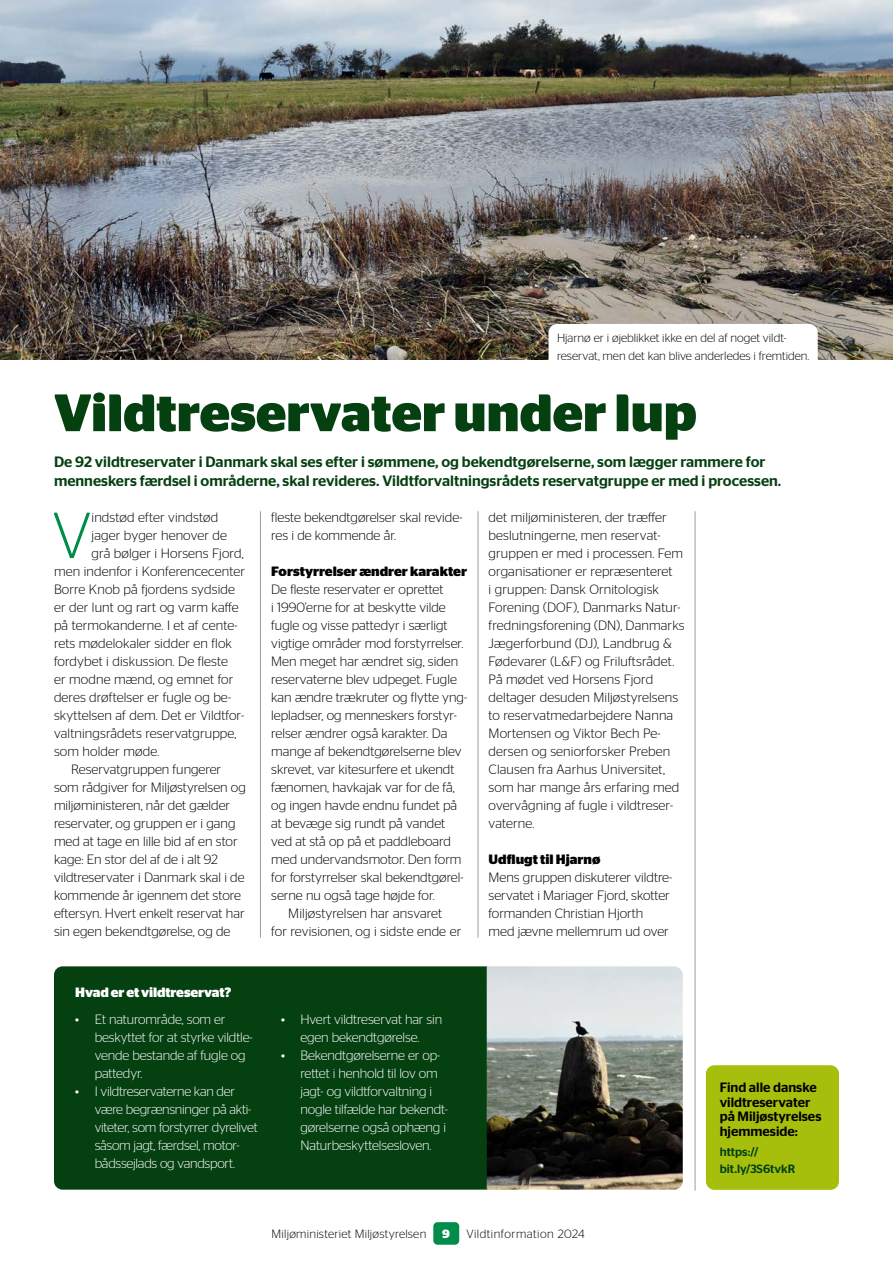
<style>
.page{position:relative;width:893px;height:1263px;background:#fff}
.page>*{position:absolute;margin:0;border:0;box-sizing:border-box;transform-origin:0 0}
.t1{font:300 64.95px "Stag Sans";color:#008c49}
.t2{font:700 52.5px "Stag Sans";color:#054011}
.t3{font:500 15px/19.5px "Stag Sans";color:#054011}
.t4{font:300 13.5px/18px "Stag Sans";color:#000}
.t5{font:300 13.5px/18px "Stag Sans";letter-spacing:-.01em;color:#fff}
.t6{font:500 13.5px/14.5px "Stag Sans";color:#000}
.t7{font:700 13.5px "Stag Sans";color:#000}
.t8{font:700 13.5px "Stag Sans";letter-spacing:-.01em;color:#fff}
.t9{font:300 12px/18px "Stag Sans";color:#000}
.t10{font:300 12px "Stag Sans";letter-spacing:.02em;color:#000}
.t11{font:500 12px/16.5px "Stag Sans";color:#054011}
.t12{font:300 12px "Stag Sans";letter-spacing:.04em;color:#000}
.t13{font:700 12px "Stag Sans";color:#fff}
.s1{font-style:italic}
</style>
<div class="page">
<div style="left:433px;top:1222px;width:26px;height:23px;background:#008c49;border-radius:4px"></div>
<img style="left:0;top:0;width:893px;height:359px">
<div style="left:706px;top:1065px;width:133px;height:125px;background:#a5bf0c;border-radius:9px"></div>
<div style="left:549px;top:324px;width:269px;height:47px;background:#fff;border-radius:9px"></div>
<hr style="left:260px;top:511px;width:1px;height:427px;background:#9d9d9c">
<hr style="left:478px;top:511px;width:1px;height:427px;background:#9d9d9c">
<hr style="left:695px;top:511px;width:1px;height:680px;background:#9d9d9c">
<div style="left:54px;top:966px;width:433px;height:223px;background:#054011"></div>
<img style="left:487px;top:966px;width:196px;height:223px">
<p class="t9" style="left:557px;top:329px;width:256px">Hjarnø er i øjeblikket ikke en del af noget vildt&shy;reservat, men det kan blive anderledes i fremtiden<span class="s1">.</span></p>
<h1 class="t2" style="left:54px;top:382px;width:644px">Vildtreservater under lup</h1>
<h2 class="t3" style="left:54px;top:450px;width:729px">De 92 vildtreservater i Danmark skal ses efter i sømmene, og bekendtgørelserne, som lægger rammere for menneskers færdsel i områderne, skal revideres. Vildtforvaltningsrådets reservatgruppe er med i processen.</h2>
<p class="t1" style="left:52px;top:500px;width:41px">V</p>
<p class="t4" style="left:92px;top:508px;width:128px">indstød efter vindstød</p>
<p class="t4" style="left:92px;top:526px;width:137px">jager byger henover de</p>
<p class="t4" style="left:92px;top:544px;width:154px">grå bølger i Horsens Fjord,</p>
<p class="t4" style="left:54px;top:562px;width:193px">men indenfor i Konferencecenter</p>
<p class="t4" style="left:54px;top:580px;width:182px">Borre Knob på fjordens sydside</p>
<p class="t4" style="left:54px;top:598px;width:186px">er der lunt og rart og varm kaffe</p>
<p class="t4" style="left:54px;top:616px;width:185px">på termokanderne. I et af cente-</p>
<p class="t4" style="left:54px;top:634px;width:180px">rets mødelokaler sidder en flok</p>
<p class="t4" style="left:54px;top:652px;width:176px">fordybet i diskussion. De fleste</p>
<p class="t4" style="left:54px;top:670px;width:181px">er modne mænd, og emnet for</p>
<p class="t4" style="left:54px;top:688px;width:179px">deres drøftelser er fugle og be-</p>
<p class="t4" style="left:54px;top:706px;width:192px">skyttelsen af dem. Det er Vildtfor-</p>
<p class="t4" style="left:54px;top:724px;width:184px">valtningsrådets reservatgruppe,</p>
<p class="t4" style="left:54px;top:742px;width:107px">som holder møde.</p>
<p class="t4" style="left:54px;top:760px;width:193px;text-indent:17px">Reservatgruppen fungerer som rådgiver for Miljøstyrelsen og miljøministeren, når det gælder reservater, og gruppen er i gang med at tage en lille bid af en stor kage: En stor del af de i alt 92 vildtreservater i Danmark skal i de kommende år igennem det store eftersyn. Hvert enkelt reservat har sin egen bekendtgørelse, og de</p>
<p class="t4" style="left:271px;top:508px;width:193px">fleste bekendtgørelser skal revide&shy;res i de kommende år.</p>
<h3 class="t7" style="left:271px;top:563px;width:197px">Forstyrrelser ændrer karakter</h3>
<p class="t4" style="left:271px;top:580px;width:197px">De fleste reservater er oprettet<br>i 1990’erne for at beskytte vilde fugle og visse pattedyr i særligt vigtige områder mod forstyrrelser.<br>Men meget har ændret sig, siden reservaterne blev udpeget. Fugle kan ændre trækruter og flytte yng&shy;lepladser, og menneskers forstyr&shy;relser ændrer også karakter. Da mange af bekendtgørelserne blev skrevet, var kitesurfere et ukendt fænomen, havkajak var for de få, og ingen havde endnu fundet på at bevæge sig rundt på vandet ved at stå op på et paddleboard med undervandsmotor. Den form for forstyrrelser skal bekendtgørel&shy;serne nu også tage højde for.</p>
<p class="t4" style="left:271px;top:904px;width:192px;text-align:center">Miljøstyrelsen har ansvaret<br>for revisionen, og i sidste ende er</p>
<p class="t8" style="left:75px;top:985px;width:158px">Hvad er et vildtreservat?</p>
<p class="t5" style="left:95px;top:1010px;width:159px;text-indent:-20px">• Et naturområde, som er beskyttet for at styrke vildtle&shy;vende bestande af fugle og pattedyr.</p>
<p class="t5" style="left:95px;top:1082px;width:164px;text-indent:-20px">• I vildtreservaterne kan der være begrænsninger på akti&shy;viteter, som forstyrrer dyrelivet såsom jagt, færdsel, motor&shy;bådssejlads og vandsport.</p>
<p class="t5" style="left:281px;top:1010px;width:163px;text-align:center">• Hvert vildtreservat har sin egen bekendtgørelse.</p>
<p class="t5" style="left:300px;top:1046px;width:149px;text-indent:-20px">• Bekendtgørelserne er op&shy;rettet i henhold til lov om jagt- og vildtforvaltning i nogle tilfælde har bekendt&shy;gørelserne også ophæng i<br>Naturbeskyttelsesloven.</p>
<p class="t4" style="left:489px;top:508px;width:198px">det miljøministeren, der træffer beslutningerne, men reservat&shy;gruppen er med i processen. Fem organisationer er repræsenteret<br>i gruppen: Dansk Ornitologisk<br>Forening (DOF), Danmarks Natur&shy;fredningsforening (DN), Danmarks<br>Jægerforbund (DJ), Landbrug &amp;<br>Fødevarer (L&amp;F) og Friluftsrådet.<br>På mødet ved Horsens Fjord deltager desuden Miljøstyrelsens to reservatmedarbejdere Nanna<br>Mortensen og Viktor Bech Pe&shy;dersen og seniorforsker Preben<br>Clausen fra Aarhus Universitet, som har mange års erfaring med overvågning af fugle i vildtreser&shy;vaterne.</p>
<h3 class="t7" style="left:489px;top:851px;width:113px">Udflugt til Hjarnø</h3>
<p class="t4" style="left:489px;top:868px;width:185px">Mens gruppen diskuterer vildtre&shy;servatet i Mariager Fjord, skotter formanden Christian Hjorth med jævne mellemrum ud over</p>
<p class="t10" style="left:272px;top:1227px;width:156px">Miljøministeriet Miljøstyrelsen</p>
<p class="t13" style="left:442px;top:1227px;width:9px">9</p>
<p class="t12" style="left:466px;top:1227px;width:120px">Vildtinformation 2024</p>
<h4 class="t6" style="left:720px;top:1079px;width:103px">Find alle danske vildtreservater på Miljøstyrelses hjemmeside:</h4>
<h4 class="t11" style="left:720px;top:1143px;width:77px">https:// bit.ly/3S6tvkR</h4>
</div>
